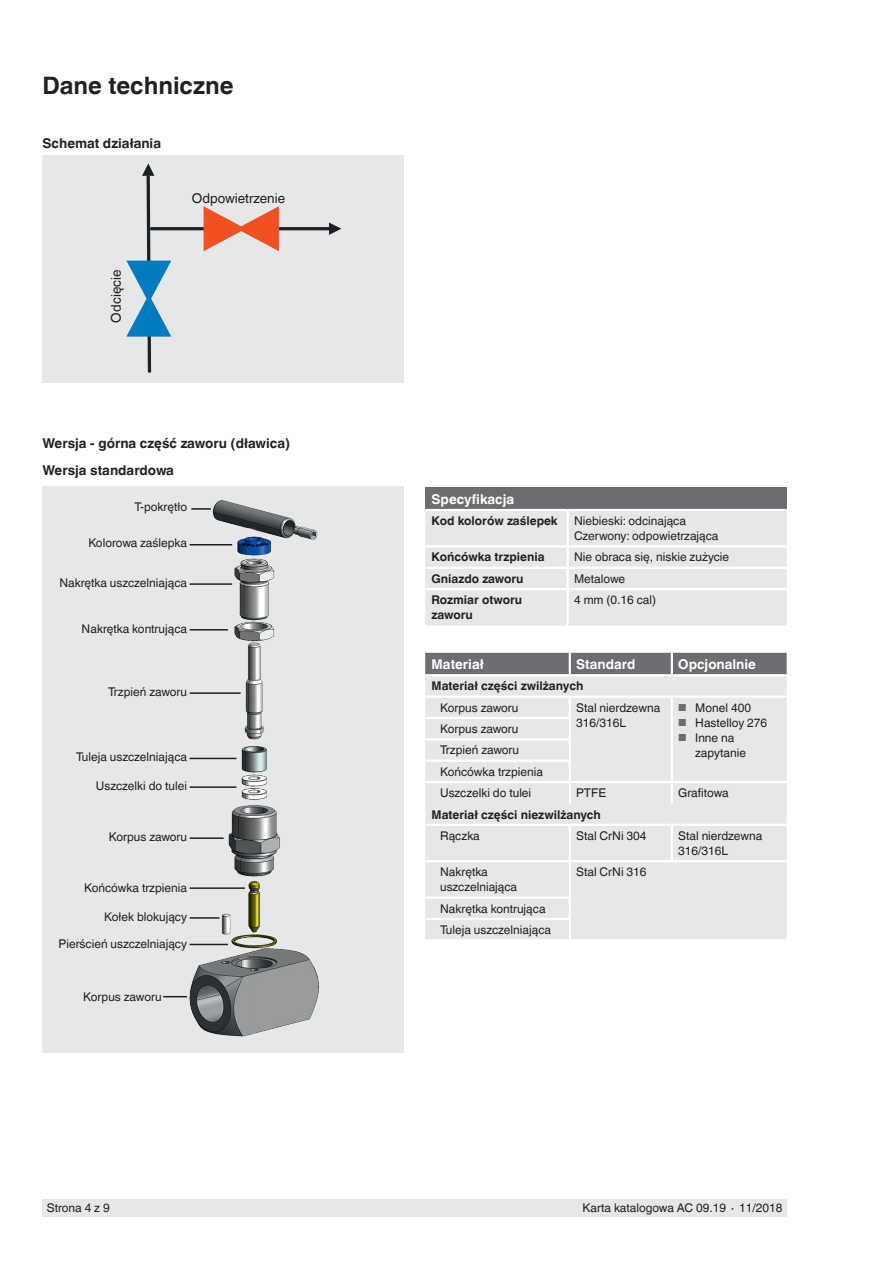
<style>
.page{position:relative;width:893px;height:1263px;background:#fff}
.page>*{position:absolute;margin:0;border:0;box-sizing:border-box;transform-origin:0 0}
.t1{font:700 24px "Helvetica World";color:#231f20}
.t2{font:700 13.5px "Helvetica World";color:#231f20}
.t3{font:700 13.5px "Helvetica World";color:#fff}
.t4{font:13.5px "Helvetica World";color:#231f20}
.t5{font:12px/15px "Helvetica World";color:#231f20}
.t6{font:700 12px/15px "Helvetica World";color:#231f20}
.s1{font-size:10.2px;color:#6c6d70}
</style>
<div class="page">
<div style="left:43px;top:1199px;width:744px;height:17px;background:#e6e7e9"></div>
<div style="left:425px;top:653px;width:362px;height:21px;background:#6c6d70"></div>
<div style="left:425px;top:676px;width:362px;height:263px;background:#e6e7e9"></div>
<hr style="left:671px;top:826px;width:2px;height:34px;background:#fff">
<hr style="left:671px;top:653px;width:2px;height:21px;background:#fff">
<hr style="left:425px;top:717px;width:146px;height:2px;background:#fff">
<hr style="left:425px;top:738px;width:146px;height:2px;background:#fff">
<hr style="left:425px;top:760px;width:146px;height:2px;background:#fff">
<hr style="left:569px;top:783px;width:2px;height:20px;background:#fff">
<hr style="left:671px;top:783px;width:2px;height:20px;background:#fff">
<svg style="left:569px;top:698px;width:2px;height:40px"></svg>
<hr style="left:569px;top:740px;width:2px;height:20px;background:#fff">
<svg style="left:569px;top:762px;width:2px;height:19px"></svg>
<hr style="left:671px;top:698px;width:2px;height:20px;background:#fff">
<hr style="left:671px;top:718px;width:2px;height:21px;background:#fff">
<hr style="left:671px;top:739px;width:2px;height:22px;background:#fff">
<hr style="left:671px;top:761px;width:2px;height:20px;background:#fff">
<hr style="left:569px;top:826px;width:2px;height:34px;background:#fff">
<hr style="left:569px;top:653px;width:2px;height:21px;background:#fff">
<hr style="left:570px;top:860px;width:102px;height:2px;background:#fff">
<hr style="left:569px;top:862px;width:2px;height:34px;background:#fff">
<hr style="left:672px;top:860px;width:115px;height:2px;background:#fff">
<svg style="left:569px;top:899px;width:2px;height:40px"></svg>
<hr style="left:425px;top:695px;width:145px;height:3px;background:#fff">
<hr style="left:570px;top:695px;width:102px;height:3px;background:#fff">
<hr style="left:672px;top:695px;width:115px;height:3px;background:#fff">
<hr style="left:425px;top:824px;width:145px;height:2px;background:#fff">
<hr style="left:570px;top:824px;width:102px;height:2px;background:#fff">
<hr style="left:672px;top:824px;width:115px;height:2px;background:#fff">
<hr style="left:425px;top:860px;width:145px;height:2px;background:#fff">
<hr style="left:425px;top:896px;width:146px;height:3px;background:#fff">
<hr style="left:425px;top:918px;width:146px;height:2px;background:#fff">
<hr style="left:425px;top:781px;width:145px;height:2px;background:#fff">
<hr style="left:570px;top:781px;width:102px;height:2px;background:#fff">
<hr style="left:672px;top:781px;width:115px;height:2px;background:#fff">
<div style="left:43px;top:155px;width:361px;height:228px;background:#e6e7e9"></div>
<hr style="left:150px;top:227px;width:179px;height:3px;background:#1c2023">
<svg style="left:329px;top:222px;width:12px;height:13px"></svg>
<svg style="left:204px;top:206px;width:75px;height:45px"></svg>
<svg style="left:126px;top:163px;width:45px;height:209px"></svg>
<div style="left:43px;top:486px;width:361px;height:566px;background:#e6e7e9"></div>
<img style="left:178px;top:500px;width:141px;height:537px">
<div style="left:425px;top:488px;width:362px;height:22px;background:#6c6d70"></div>
<div style="left:425px;top:511px;width:362px;height:114px;background:#e6e7e9"></div>
<hr style="left:568px;top:588px;width:219px;height:2px;background:#fff">
<hr style="left:425px;top:509px;width:143px;height:2px;background:#fff">
<hr style="left:568px;top:509px;width:219px;height:2px;background:#fff">
<hr style="left:567px;top:590px;width:2px;height:35px;background:#fff">
<hr style="left:191px;top:508px;width:20px;height:2px;background:#231f20">
<hr style="left:190px;top:544px;width:42px;height:1px;background:#231f20">
<hr style="left:190px;top:583px;width:42px;height:2px;background:#231f20">
<hr style="left:190px;top:629px;width:38px;height:1px;background:#231f20">
<hr style="left:190px;top:692px;width:51px;height:2px;background:#231f20">
<hr style="left:190px;top:758px;width:46px;height:1px;background:#231f20">
<hr style="left:190px;top:786px;width:46px;height:2px;background:#231f20">
<hr style="left:190px;top:837px;width:34px;height:2px;background:#231f20">
<hr style="left:190px;top:887px;width:55px;height:2px;background:#231f20">
<hr style="left:190px;top:917px;width:29px;height:2px;background:#231f20">
<hr style="left:190px;top:944px;width:38px;height:1px;background:#231f20">
<svg style="left:163px;top:996px;width:24px;height:1px"></svg>
<h1 class="t1" style="left:43px;top:71px;width:193px">Dane techniczne</h1>
<p class="t2" style="left:43px;top:136px;width:120px">Schemat działania</p>
<p class="t4" style="left:108px;top:322px;width:54px;rotate:-90deg">Odcięcie</p>
<p class="t4" style="left:192px;top:191px;width:95px">Odpowietrzenie</p>
<p class="t2" style="left:43px;top:435px;width:249px">Wersja - górna część zaworu (dławica)</p>
<p class="t2" style="left:43px;top:463px;width:133px">Wersja standardowa</p>
<p class="t5" style="left:134px;top:500px;width:54px">T-pokrętło</p>
<p class="t5" style="left:88px;top:535px;width:100px">Kolorowa zaślepka</p>
<p class="t5" style="left:59px;top:575px;width:129px">Nakrętka uszczelniająca</p>
<p class="t5" style="left:82px;top:621px;width:107px">Nakrętka kontrująca</p>
<p class="t5" style="left:108px;top:685px;width:81px">Trzpień zaworu</p>
<p class="t5" style="left:76px;top:750px;width:112px">Tuleja uszczelniająca</p>
<p class="t5" style="left:96px;top:778px;width:93px">Uszczelki do tulei</p>
<p class="t5" style="left:109px;top:829px;width:80px">Korpus zaworu</p>
<p class="t5" style="left:84px;top:880px;width:104px">Końcówka trzpienia</p>
<p class="t5" style="left:104px;top:909px;width:84px">Kołek blokujący</p>
<p class="t5" style="left:59px;top:937px;width:130px">Pierścień uszczelniający</p>
<p class="t5" style="left:83px;top:989px;width:80px">Korpus zaworu</p>
<p class="t3" style="left:432px;top:491px;width:84px">Specyfikacja</p>
<p class="t6" style="left:432px;top:513px;width:128px">Kod kolorów zaślepek</p>
<p class="t5" style="left:574px;top:513px;width:146px">Niebieski: odcinająca<br>Czerwony: odpowietrzająca</p>
<p class="t6" style="left:432px;top:550px;width:114px">Końcówka trzpienia</p>
<p class="t5" style="left:574px;top:550px;width:157px">Nie obraca się, niskie zużycie</p>
<p class="t6" style="left:432px;top:571px;width:93px">Gniazdo zaworu</p>
<p class="t5" style="left:574px;top:571px;width:53px">Metalowe</p>
<p class="t6" style="left:432px;top:592px;width:92px">Rozmiar otworu zaworu</p>
<p class="t5" style="left:574px;top:592px;width:84px">4 mm (0.16 cal)</p>
<p class="t3" style="left:432px;top:656px;width:54px">Materiał</p>
<p class="t3" style="left:576px;top:656px;width:61px">Standard</p>
<p class="t3" style="left:678px;top:656px;width:79px">Opcjonalnie</p>
<p class="t6" style="left:432px;top:679px;width:153px">Materiał części zwilżanych</p>
<p class="t5" style="left:440px;top:700px;width:80px">Korpus zaworu</p>
<p class="t5" style="left:576px;top:700px;width:86px">Stal nierdzewna<br>316/316L</p>
<p class="t5" style="left:678px;top:700px;width:74px"><span class="s1">■</span> Monel 400</p>
<p class="t5" style="left:678px;top:715px;width:91px"><span class="s1">■</span> Hastelloy 276</p>
<p class="t5" style="left:695px;top:730px;width:52px;text-indent:-17px"><span class="s1">■</span> Inne na zapytanie</p>
<p class="t5" style="left:440px;top:718px;width:104px;line-height:21.3px">Korpus zaworu<br>Trzpień zaworu<br>Końcówka trzpienia<br>Uszczelki do tulei</p>
<p class="t5" style="left:576px;top:785px;width:32px">PTFE</p>
<p class="t5" style="left:678px;top:785px;width:52px">Grafitowa</p>
<p class="t6" style="left:432px;top:807px;width:171px">Materiał części niezwilżanych</p>
<p class="t5" style="left:440px;top:828px;width:41px">Rączka</p>
<p class="t5" style="left:576px;top:828px;width:72px">Stal CrNi 304</p>
<p class="t5" style="left:678px;top:828px;width:86px">Stal nierdzewna<br>316/316L</p>
<p class="t5" style="left:440px;top:865px;width:79px">Nakrętka uszczelniająca</p>
<p class="t5" style="left:576px;top:865px;width:72px">Stal CrNi 316</p>
<p class="t5" style="left:440px;top:898px;width:112px;line-height:21.3px">Nakrętka kontrująca<br>Tuleja uszczelniająca</p>
<p class="t5" style="left:47px;top:1200px;width:65px">Strona 4 z 9</p>
<p class="t5" style="left:582px;top:1200px;width:201px">Karta katalogowa AC 09.19 ∙ 11/2018</p>
</div>
